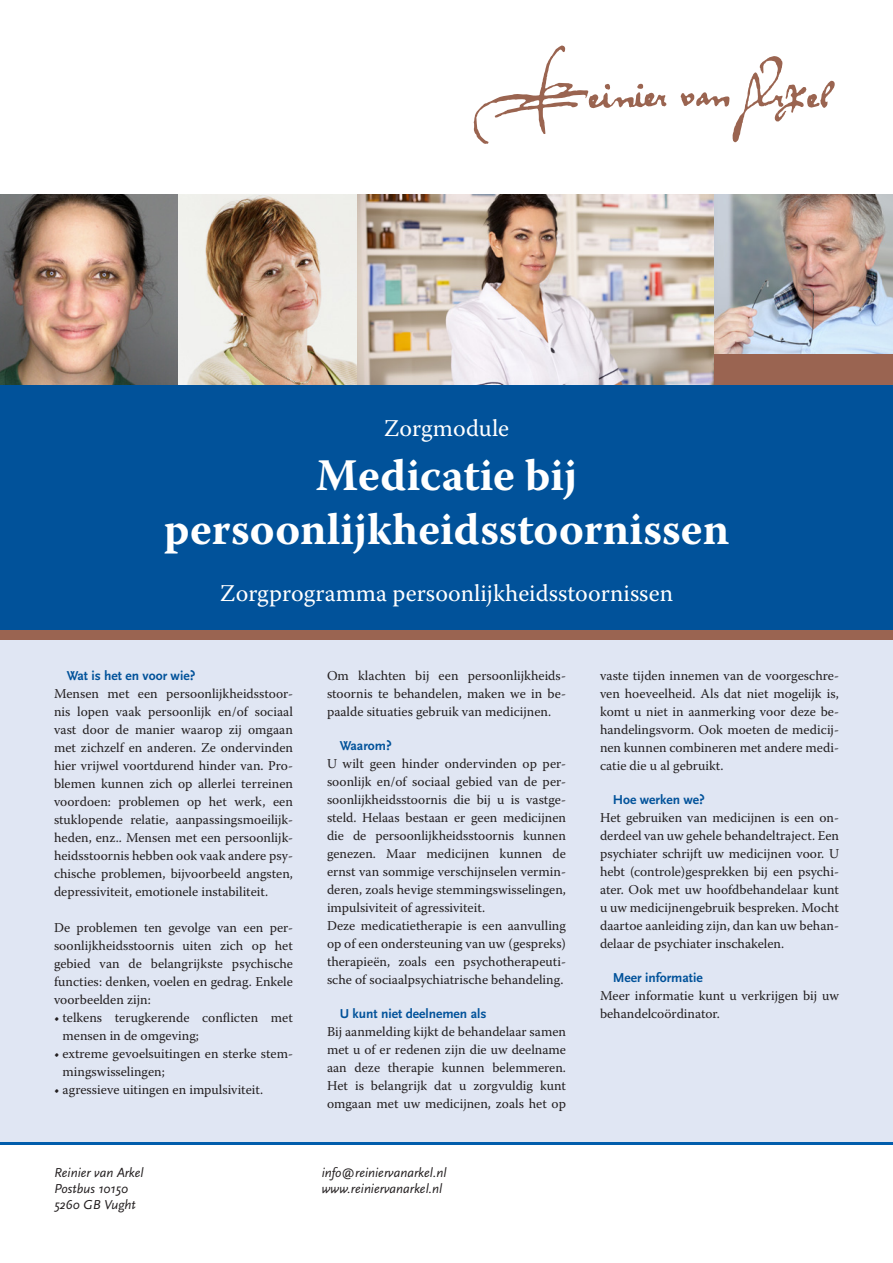
<style>
.page{position:relative;width:893px;height:1263px;background:#fff}
.page>*{position:absolute;margin:0;border:0;box-sizing:border-box;transform-origin:0 0}
.t1{font:700 45px "Warnock Pro";color:#fff}
.t2{font:24px "Warnock Pro";color:#fff}
.t3{font:13.5px/18px "Warnock Pro";color:#231f20;text-align:justify}
.t4{font:italic 13.5px "Scala Sans";color:#231f20}
.tk{font:700 13.5px "Scala Sans";color:#01529a}
</style>
<div class="page">
<div style="left:0;top:631px;width:893px;height:514px;background:#e0e6f3"></div>
<img style="left:0;top:195px;width:179px;height:190px">
<svg style="left:179px;top:195px;width:178px;height:190px;background:#c9b6a5"></svg>
<img style="left:357px;top:195px;width:357px;height:190px">
<img style="left:714px;top:195px;width:179px;height:159px">
<div style="left:0;top:385px;width:893px;height:250px;background:#01529a"></div>
<hr style="left:0;top:1142px;width:893px;height:3px;background:#015dac">
<div style="left:714px;top:354px;width:179px;height:31px;background:#9a6451"></div>
<div style="left:0;top:630px;width:893px;height:10px;background:#9a6451"></div>
<svg style="left:474px;top:45px;width:361px;height:99px"></svg>
<p class="t2" style="left:384px;top:414px;width:127px">Zorgmodule</p>
<p class="t1" style="left:316px;top:448px;width:263px">Medicatie bij</p>
<p class="t1" style="left:164px;top:502px;width:567px">persoonlijkheidsstoornissen</p>
<p class="t2" style="left:220px;top:579px;width:455px">Zorgprogramma persoonlijkheidsstoornissen</p>
<p class="tk" style="left:67px;top:667px;width:130px">Wat is het en voor wie?</p>
<p class="t3" style="left:54px;top:684px;width:240px">Mensen met een persoonlijkheidsstoor&shy;nis lopen vaak persoonlijk en/of sociaal vast door de manier waarop zij omgaan met zichzelf en anderen. Ze ondervinden hier vrijwel voortdurend hinder van. Pro&shy;blemen kunnen zich op allerlei terreinen voordoen: problemen op het werk, een stuklopende relatie, aanpassingsmoeilijk&shy;heden, enz.. Mensen met een persoonlijk&shy;heidsstoornis hebben ook vaak andere psy&shy;chische problemen, bijvoorbeeld angsten, depressiviteit, emotionele instabiliteit.</p>
<p class="t3" style="left:54px;top:918px;width:240px">De problemen ten gevolge van een per&shy;soonlijkheidsstoornis uiten zich op het gebied van de belangrijkste psychische functies: denken, voelen en gedrag. Enkele voorbeelden zijn:</p>
<p class="t3" style="left:63px;top:1008px;width:232px;text-indent:-9px">• telkens terugkerende conflicten met mensen in de omgeving;</p>
<p class="t3" style="left:63px;top:1044px;width:232px;text-indent:-9px">• extreme gevoelsuitingen en sterke stem&shy;mingswisselingen;</p>
<p class="t3" style="left:54px;top:1080px;width:211px">• agressieve uitingen en impulsiviteit.</p>
<p class="t4" style="left:54px;top:1164px;width:91px">Reinier van Arkel</p>
<p class="t4" style="left:54px;top:1180px;width:75px">Postbus 10150</p>
<p class="t4" style="left:54px;top:1196px;width:83px">5260 GB Vught</p>
<p class="t3" style="left:327px;top:666px;width:240px">Om klachten bij een persoonlijkheids&shy;stoornis te behandelen, maken we in be&shy;paalde situaties gebruik van medicijnen.</p>
<p class="tk" style="left:340px;top:737px;width:53px">Waarom?</p>
<p class="t3" style="left:327px;top:754px;width:240px">U wilt geen hinder ondervinden op per&shy;soonlijk en/of sociaal gebied van de per&shy;soonlijkheidsstoornis die bij u is vastge&shy;steld. Helaas bestaan er geen medicijnen die de persoonlijkheidsstoornis kunnen genezen. Maar medicijnen kunnen de ernst van sommige verschijnselen vermin&shy;deren, zoals hevige stemmingswisselingen, impulsiviteit of agressiviteit.</p>
<p class="t3" style="left:327px;top:916px;width:240px">Deze medicatietherapie is een aanvulling op of een ondersteuning van uw (gespreks) therapieën, zoals een psychotherapeuti&shy;sche of sociaalpsychiatrische behandeling.</p>
<p class="tk" style="left:340px;top:1006px;width:148px">U kunt niet deelnemen als</p>
<p class="t3" style="left:327px;top:1022px;width:240px">Bij aanmelding kijkt de behandelaar samen met u of er redenen zijn die uw deelname aan deze therapie kunnen belemmeren.<br>Het is belangrijk dat u zorgvuldig kunt omgaan met uw medicijnen, zoals het op</p>
<p class="t4" style="left:322px;top:1164px;width:126px">info@reiniervanarkel.nl</p>
<p class="t4" style="left:322px;top:1180px;width:122px">www.reiniervanarkel.nl</p>
<p class="t3" style="left:600px;top:666px;width:240px">vaste tijden innemen van de voorgeschre&shy;ven hoeveelheid. Als dat niet mogelijk is, komt u niet in aanmerking voor deze be&shy;handelingsvorm. Ook moeten de medicij&shy;nen kunnen combineren met andere medi&shy;catie die u al gebruikt.</p>
<p class="tk" style="left:613px;top:791px;width:94px">Hoe werken we?</p>
<p class="t3" style="left:600px;top:808px;width:240px">Het gebruiken van medicijnen is een on&shy;derdeel van uw gehele behandeltraject. Een psychiater schrijft uw medicijnen voor. U hebt (controle)gesprekken bij een psychi&shy;ater. Ook met uw hoofdbehandelaar kunt u uw medicijnengebruik bespreken. Mocht daartoe aanleiding zijn, dan kan uw behan&shy;delaar de psychiater inschakelen.</p>
<p class="tk" style="left:613px;top:970px;width:91px">Meer informatie</p>
<p class="t3" style="left:600px;top:986px;width:240px">Meer informatie kunt u verkrijgen bij uw behandelcoördinator.</p>
</div>
